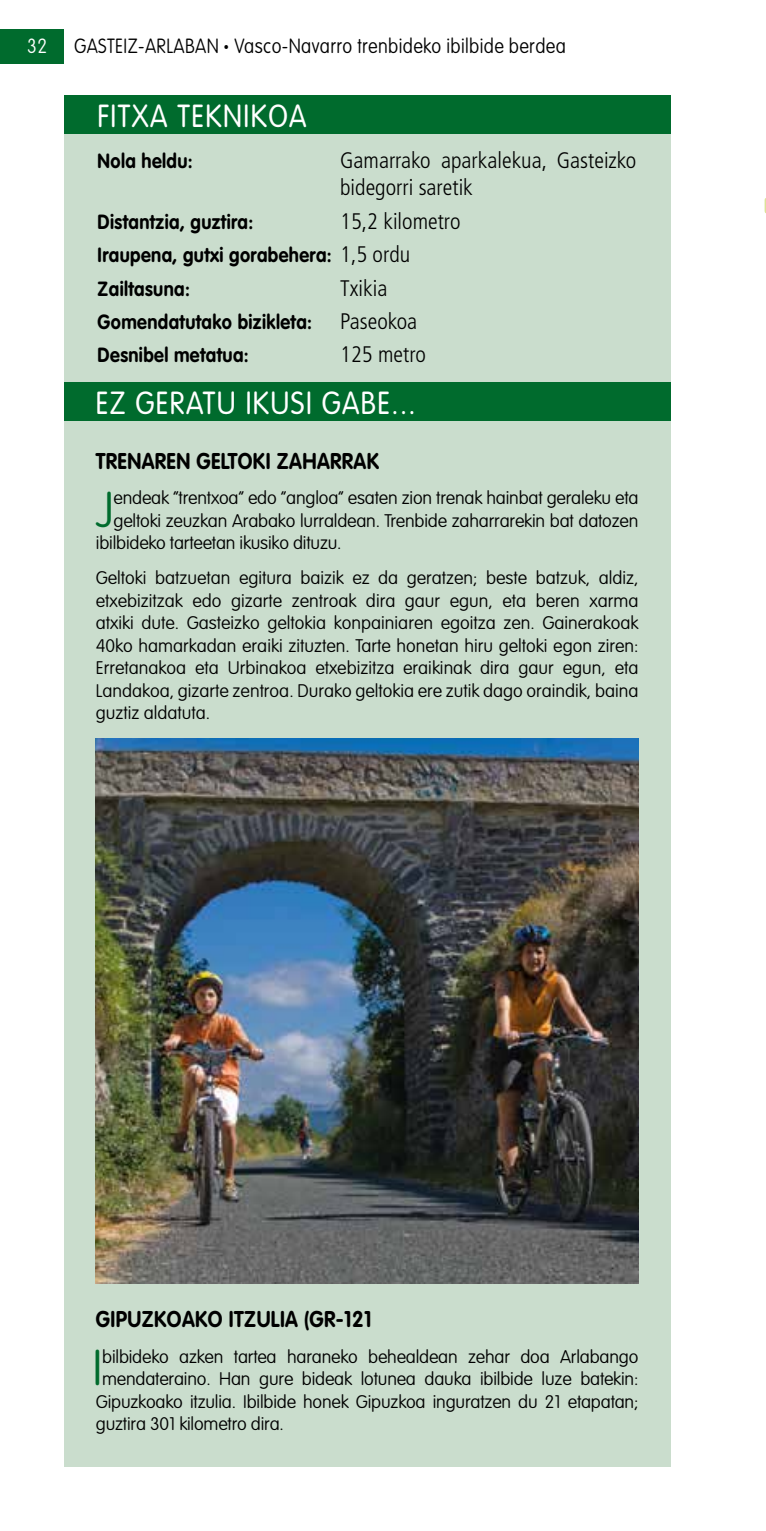
<style>
.page{position:relative;width:766px;height:1531px;background:#fff}
.page>*{position:absolute;margin:0;border:0;box-sizing:border-box;transform-origin:0 0}
.t1{font:100 49.27px "VAG Rounded";color:#006b2d}
.t2{font:300 31.5px "VAG Rounded";letter-spacing:.05em;color:#fff;scale:.9 1}
.t3{font:300 condensed 22.5px/27px "Frutiger";color:#000}
.t4{font:700 22.5px "VAG Rounded";letter-spacing:.02em;color:#000;scale:.9 1}
.t5{font:700 20.25px/33.3px "VAG Rounded";letter-spacing:.02em;color:#000;scale:.9 1}
.t6{font:100 20.25px "VAG Rounded";letter-spacing:.02em;color:#000;scale:.9 1}
.t7{font:100 20.25px "VAG Rounded";color:#fff;scale:.9 1}
.t8{font:100 18px/22.5px "VAG Rounded";letter-spacing:-.01em;color:#000;text-align:justify}
.s1{font-size:11.25px}
.s2{font-family:"Frutiger";font-weight:300;font-stretch:condensed;font-size:22.5px}
</style>
<div class="page">
<div style="left:64px;top:108px;width:606px;height:396px;background:#caddcd"></div>
<div style="left:64px;top:96px;width:606px;height:38px;background:#006b2d"></div>
<div style="left:0;top:29px;width:64px;height:35px;background:#006b2d"></div>
<div style="left:64px;top:462px;width:606px;height:1005px;background:#caddcd"></div>
<div style="left:64px;top:383px;width:606px;height:38px;background:#006b2d"></div>
<img style="left:96px;top:738px;width:542px;height:546px">
<p class="t7" style="left:27px;top:35px;width:24px">32</p>
<p class="t6" style="left:74px;top:35px;width:547px">GASTEIZ-ARLABAN <span class="s1">•</span> Vasco-Navarro trenbideko ibilbide berdea</p>
<h2 class="t2" style="left:98px;top:98px;width:234px">FITXA TEKNIKOA</h2>
<p class="t5" style="left:98px;top:144px;width:107px">Nola heldu:</p>
<p class="t3" style="left:340px;top:147px;width:297px">Gamarrako aparkalekua, Gasteizko bidegorri saretik</p>
<p class="t5" style="left:98px;top:205px;width:174px">Distantzia, guztira:</p>
<p class="t3" style="left:340px;top:208px;width:122px">15,2 kilometro</p>
<p class="t5" style="left:98px;top:238px;width:348px">Iraupena, gutxi gorabehera: <span class="s2">1,5 ordu<br></span>Zailtasuna:</p>
<p class="t3" style="left:340px;top:275px;width:49px">Txikia</p>
<p class="t5" style="left:98px;top:305px;width:240px">Gomendatutako bizikleta:</p>
<p class="t3" style="left:340px;top:308px;width:78px">Paseokoa</p>
<p class="t5" style="left:98px;top:338px;width:169px">Desnibel metatua:</p>
<p class="t3" style="left:340px;top:341px;width:87px">125 metro</p>
<h2 class="t2" style="left:96px;top:385px;width:357px">EZ GERATU IKUSI GABE...</h2>
<p class="t4" style="left:96px;top:448px;width:261px">TRENAREN GELTOKI ZAHARRA</p>
<p class="t4" style="left:366px;top:448px;width:15px">K</p>
<h1 class="t1" style="left:97px;top:481px;width:19px">J</h1>
<p class="t8" style="left:113px;top:486px;width:526px">endeak “trentxoa” edo “angloa” esaten zion trenak hainbat geraleku eta</p>
<p class="t8" style="left:113px;top:509px;width:526px">geltoki zeuzkan Arabako lurraldean. Trenbide zaharrarekin bat datozen</p>
<p class="t8" style="left:96px;top:531px;width:247px">ibilbideko tarteetan ikusiko dituzu.</p>
<p class="t8" style="left:96px;top:567px;width:544px">Geltoki batzuetan egitura baizik ez da geratzen; beste batzuk, aldiz, etxebizitzak edo gizarte zentroak dira gaur egun, eta beren xarma atxiki dute. Gasteizko geltokia konpainiaren egoitza zen. Gainerakoak 40ko hamarkadan eraiki zituzten. Tarte honetan hiru geltoki egon ziren:<br>Erretanakoa eta Urbinakoa etxebizitza eraikinak dira gaur egun, eta Landakoa, gizarte zentroa. Durako geltokia ere zutik dago oraindik, baina guztiz aldatuta.</p>
<p class="t4" style="left:96px;top:1306px;width:308px">GIPUZKOAKO ITZULIA (GR-121</p>
<h1 class="t1" style="left:93px;top:1339px;width:12px">I</h1>
<p class="t8" style="left:102px;top:1345px;width:537px">bilbideko azken tartea haraneko behealdean zehar doa Arlabango</p>
<p class="t8" style="left:102px;top:1367px;width:537px">mendateraino. Han gure bideak lotunea dauka ibilbide luze batekin:</p>
<p class="t8" style="left:96px;top:1390px;width:544px">Gipuzkoako itzulia. Ibilbide honek Gipuzkoa inguratzen du 21 etapatan;</p>
<p class="t8" style="left:96px;top:1412px;width:189px">guztira 301 kilometro dira.</p>
</div>
